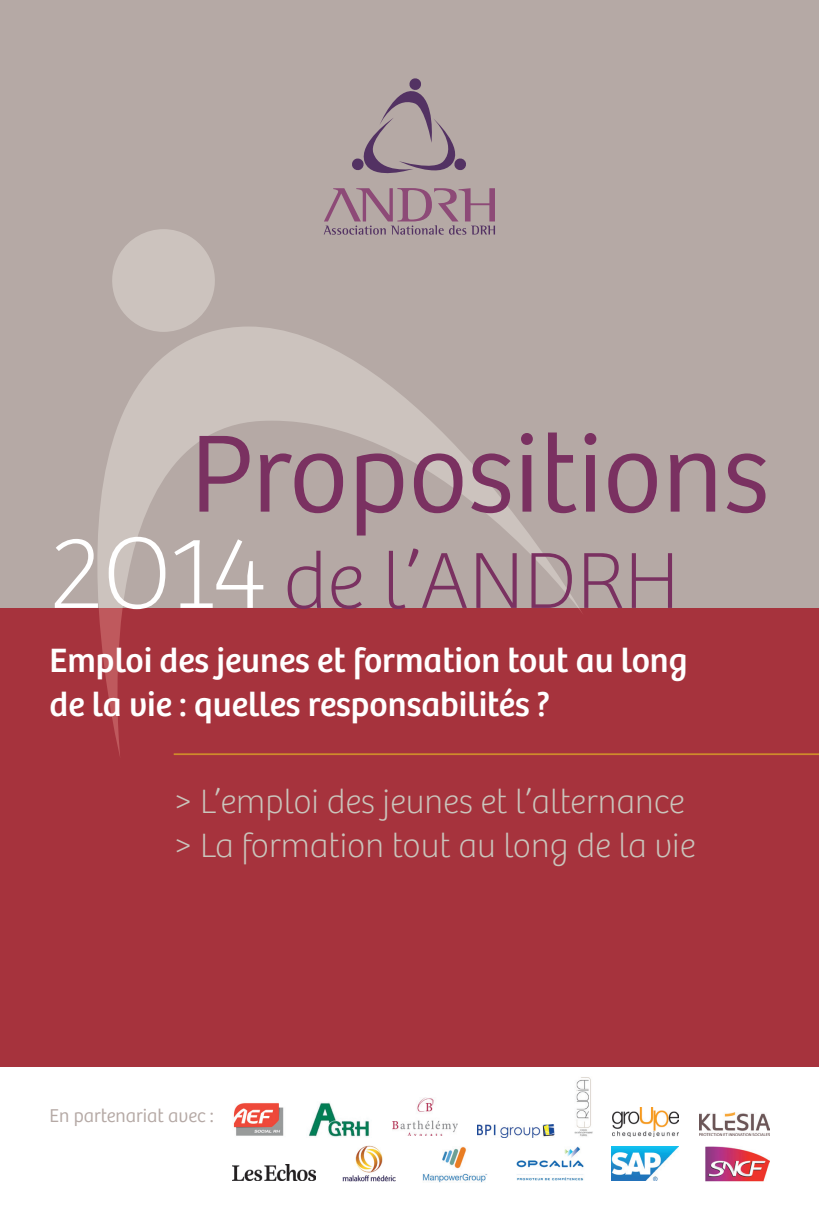
<style>
.page{position:relative;width:819px;height:1216px;background:#fff}
.page>*{position:absolute;margin:0;border:0;box-sizing:border-box;transform-origin:0 0}
.t1{font:300 113.75px "Bree";color:#7a3161}
.t2{font:100 82.25px "Bree";color:#7a3161}
.t3{font:35px/43.8px "Bree";color:#fff}
.t4{font:100 35px/43.8px "Bree";color:#cac5bc}
.t5{font:300 19.25px "Bree";color:#b5a9a5}
.s1{font-size:105px;color:#fff}
</style>
<div class="page">
<div style="left:0;top:0;width:819px;height:1215px;background:#b5a9a5"></div>
<div style="left:0;top:608px;width:819px;height:526px;background:#a6333d"></div>
<div style="left:0;top:1066px;width:819px;height:149px;background:#fff"></div>
<svg style="left:97px;top:326px;width:482px;height:282px"></svg>
<svg style="left:99px;top:608px;width:483px;height:148px"></svg>
<svg style="left:105px;top:229px;width:117px;height:103px"></svg>
<svg style="left:352px;top:78px;width:114px;height:96px"></svg>
<svg style="left:324px;top:188px;width:171px;height:47px"></svg>
<hr style="left:174px;top:753px;width:645px;height:2px;background:#cf8b2b">
<img style="left:612px;top:1107px;width:67px;height:29px">
<img style="left:574px;top:1077px;width:19px;height:60px">
<img style="left:477px;top:1124px;width:77px;height:13px">
<img style="left:699px;top:1112px;width:70px;height:23px">
<img style="left:422px;top:1146px;width:66px;height:36px">
<img style="left:392px;top:1097px;width:65px;height:38px">
<img style="left:611px;top:1146px;width:67px;height:33px">
<img style="left:516px;top:1146px;width:68px;height:35px">
<img style="left:343px;top:1145px;width:52px;height:36px">
<img style="left:233px;top:1103px;width:51px;height:33px">
<img style="left:309px;top:1102px;width:61px;height:35px">
<img style="left:232px;top:1164px;width:84px;height:16px">
<img style="left:705px;top:1146px;width:64px;height:34px">
<h1 class="t1" style="left:190px;top:407px;width:580px">Propositions</h1>
<h2 class="t2" style="left:50px;top:533px;width:631px"><span class="s1">2O14</span> de l’ANDRH</h2>
<p class="t3" style="left:50px;top:638px;width:639px">Emploi des jeunes et formation tout au long de la vie : quelles responsabilités ?</p>
<p class="t4" style="left:174px;top:780px;width:523px">&gt; L’emploi des jeunes et l’alternance &gt; La formation tout au long de la vie</p>
<p class="t5" style="left:50px;top:1104px;width:166px">En partenariat avec :</p>
</div>
